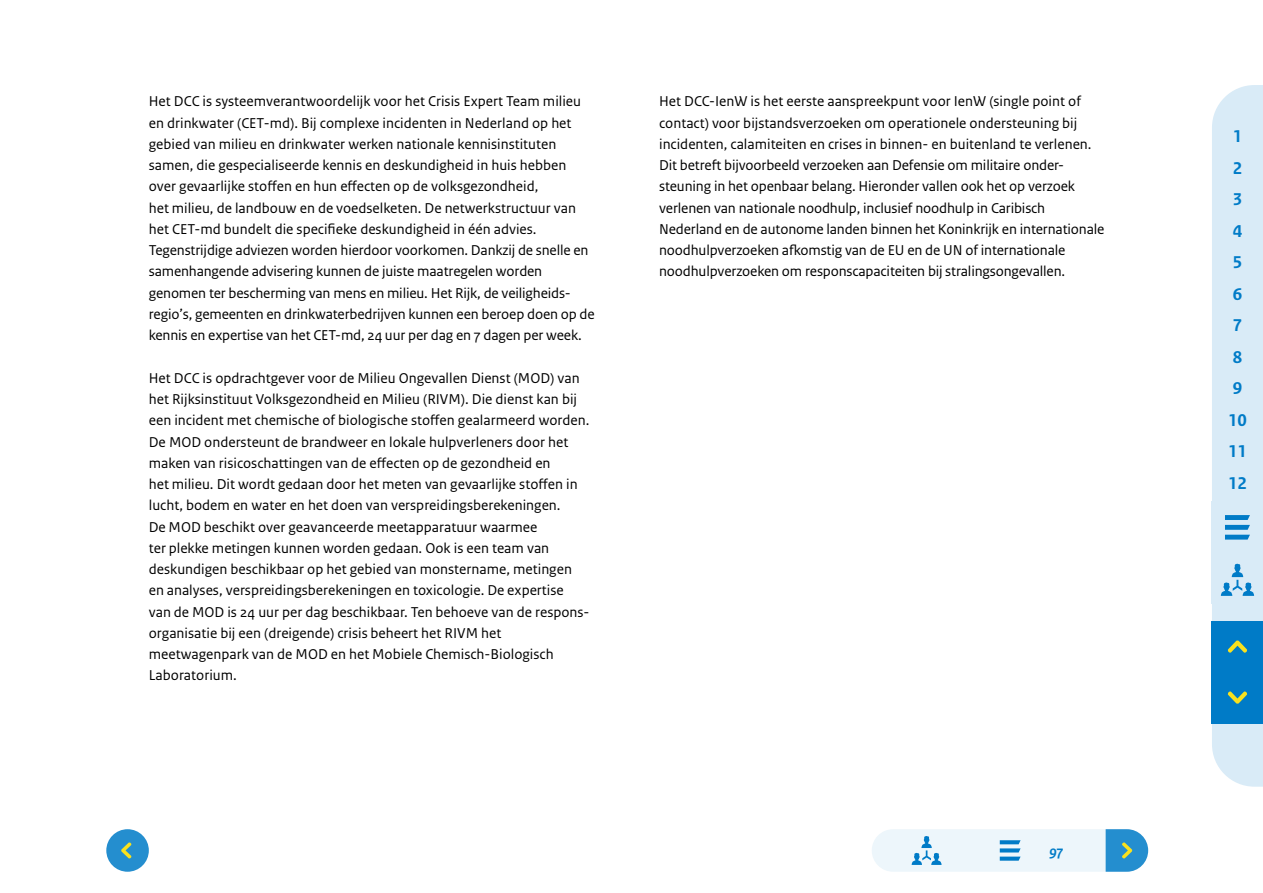
<style>
.page{position:relative;width:1263px;height:893px;background:#fff}
.page>*{position:absolute;margin:0;border:0;box-sizing:border-box;transform-origin:0 0}
.t1{font:700 18px/31.5px "Rijksoverheid Sans Text";color:#007bc7}
.t2{font:15px/21.3px "Rijksoverheid Sans Text";color:#000}
.t3{font:italic 700 15px "Rijksoverheid Sans Text";color:#007bc7}
</style>
<div class="page">
<svg style="left:1212px;top:85px;width:51px;height:702px;background:#b7d9ee"></svg>
<div style="left:872px;top:829px;width:276px;height:43px;background:#edf6fb;border-radius:21px"></div>
<svg style="left:1000px;top:840px;width:20px;height:21px"></svg>
<svg style="left:1106px;top:829px;width:42px;height:43px;background:#459ecd"></svg>
<div style="left:106px;top:829px;width:43px;height:43px;background:#248ecf;border-radius:50%"></div>
<svg style="left:121px;top:842px;width:11px;height:17px"></svg>
<svg style="left:912px;top:836px;width:29px;height:29px"></svg>
<p class="t2" style="left:149px;top:91px;width:447px">Het DCC is systeemverantwoordelijk voor het Crisis Expert Team milieu en drinkwater (CET-md). Bij complexe incidenten in Nederland op het gebied van milieu en drinkwater werken nationale kennisinstituten samen, die gespecialiseerde kennis en deskundigheid in huis hebben over gevaarlijke stoffen en hun effecten op de volksgezondheid,<br>het milieu, de landbouw en de voedselketen. De netwerkstructuur van het CET-md bundelt die specifieke deskundigheid in één advies.<br>Tegenstrijdige adviezen worden hierdoor voorkomen. Dankzij de snelle en samenhangende advisering kunnen de juiste maatregelen worden genomen ter bescherming van mens en milieu. Het Rijk, de veiligheids&shy;regio’s, gemeenten en drinkwaterbedrijven kunnen een beroep doen op de kennis en expertise van het CET-md, 24 uur per dag en 7 dagen per week.</p>
<p class="t2" style="left:149px;top:367px;width:442px">Het DCC is opdrachtgever voor de Milieu Ongevallen Dienst (MOD) van het Rijksinstituut Volksgezondheid en Milieu (RIVM). Die dienst kan bij een incident met chemische of biologische stoffen gealarmeerd worden.<br>De MOD ondersteunt de brandweer en lokale hulpverleners door het maken van risicoschattingen van de effecten op de gezondheid en<br>het milieu. Dit wordt gedaan door het meten van gevaarlijke stoffen in lucht, bodem en water en het doen van verspreidingsberekeningen.<br>De MOD beschikt over geavanceerde meetapparatuur waarmee<br>ter plekke metingen kunnen worden gedaan. Ook is een team van deskundigen beschikbaar op het gebied van monstername, metingen en analyses, verspreidingsberekeningen en toxicologie. De expertise van de MOD is 24 uur per dag beschikbaar. Ten behoeve van de respons&shy;organisatie bij een (dreigende) crisis beheert het RIVM het meetwagenpark van de MOD en het Mobiele Chemisch-Biologisch Laboratorium.</p>
<p class="t2" style="left:659px;top:91px;width:447px">Het DCC-IenW is het eerste aanspreekpunt voor IenW (single point of contact) voor bijstandsverzoeken om operationele ondersteuning bij incidenten, calamiteiten en crises in binnen- en buitenland te verlenen.<br>Dit betreft bijvoorbeeld verzoeken aan Defensie om militaire onder&shy;steuning in het openbaar belang. Hieronder vallen ook het op verzoek verlenen van nationale noodhulp, inclusief noodhulp in Caribisch Nederland en de autonome landen binnen het Koninkrijk en internationale noodhulpverzoeken afkomstig van de EU en de UN of internationale noodhulpverzoeken om responscapaciteiten bij stralingsongevallen.</p>
<p class="t3" style="left:1049px;top:842px;width:15px">97</p>
<p class="t1" style="left:1228px;top:121px;width:20px">1<br>2<br>3<br>4<br>5<br>6<br>7<br>8<br>9<br>10<br>11<br>12</p>
</div>
